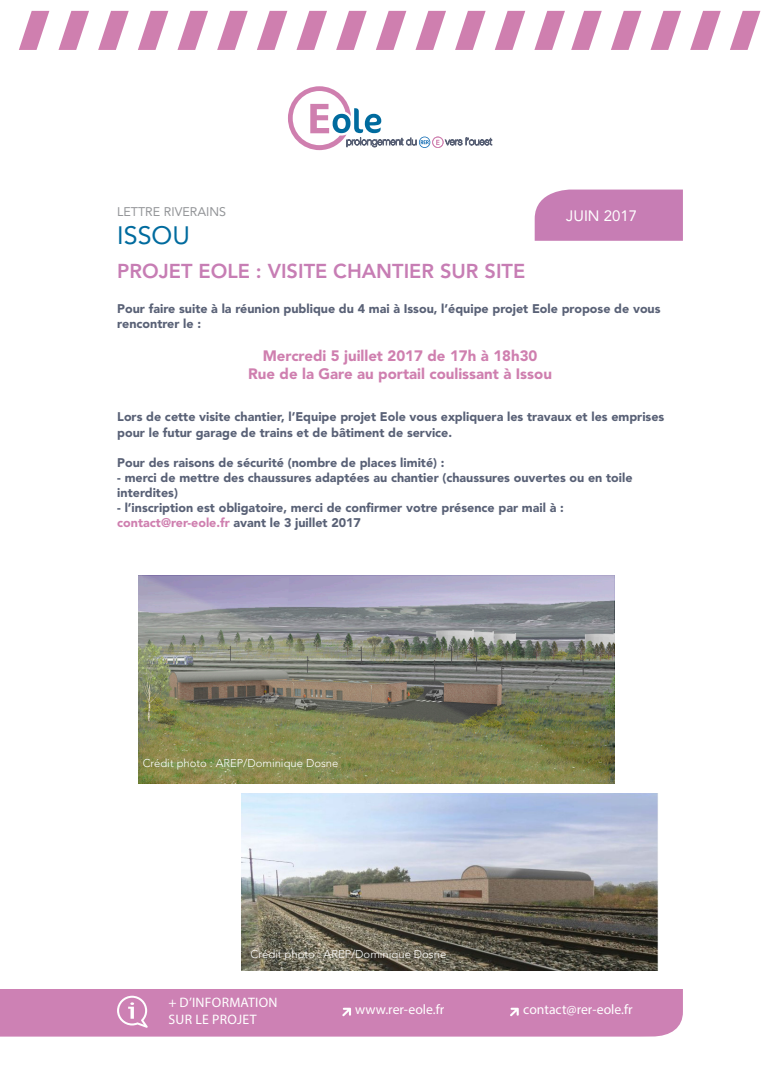
<style>
.page{position:relative;width:780px;height:1088px;background:#fff}
.page>*{position:absolute;margin:0;border:0;box-sizing:border-box;transform-origin:0 0}
.t1{font:25px "Avenir LT Std";color:#006b9e}
.t2{font:800 20px "Avenir LT Std";color:#c77db4}
.t3{font:900 15px/18px "Avenir LT Std";color:#cf7faf;text-align:center}
.t4{font:15px "Avenir LT Std";color:#fff}
.t5{font:13.75px/16.5px "Myriad Pro";letter-spacing:.01em;color:#fff}
.t6{font:900 12.5px/15px "Avenir LT Std";color:#596176}
.t7{font:12.5px "Avenir LT Std";color:#939598}
.t8{font:300 11.25px "Avenir LT Std";color:#fff}
.s1{color:#cf7faf}
</style>
<div class="page">
<div style="left:0;top:989px;width:683px;height:47px;background:#cd81b4"></div>
<svg style="left:288px;top:86px;width:204px;height:64px"></svg>
<svg style="left:217px;top:11px;width:31px;height:39px"></svg>
<svg style="left:177px;top:11px;width:31px;height:39px"></svg>
<svg style="left:138px;top:11px;width:30px;height:39px"></svg>
<svg style="left:98px;top:11px;width:31px;height:39px"></svg>
<svg style="left:58px;top:11px;width:31px;height:39px"></svg>
<svg style="left:19px;top:11px;width:30px;height:39px"></svg>
<svg style="left:257px;top:11px;width:30px;height:39px"></svg>
<svg style="left:296px;top:11px;width:31px;height:39px"></svg>
<svg style="left:336px;top:11px;width:30px;height:39px"></svg>
<svg style="left:376px;top:11px;width:30px;height:39px"></svg>
<svg style="left:415px;top:11px;width:31px;height:39px"></svg>
<svg style="left:534px;top:11px;width:31px;height:39px"></svg>
<svg style="left:494px;top:11px;width:31px;height:39px"></svg>
<svg style="left:455px;top:11px;width:30px;height:39px"></svg>
<svg style="left:730px;top:11px;width:30px;height:39px"></svg>
<svg style="left:690px;top:11px;width:30px;height:39px"></svg>
<svg style="left:650px;top:11px;width:31px;height:39px"></svg>
<svg style="left:611px;top:11px;width:30px;height:39px"></svg>
<svg style="left:571px;top:11px;width:30px;height:39px"></svg>
<div style="left:534px;top:190px;width:149px;height:51px;background:#c77db4"></div>
<img style="left:138px;top:576px;width:476px;height:208px">
<img style="left:241px;top:794px;width:417px;height:176px">
<p class="t7" style="left:117px;top:205px;width:110px">LETTRE RIVERAINS</p>
<p class="t1" style="left:117px;top:221px;width:74px">ISSOU</p>
<p class="t2" style="left:117px;top:259px;width:409px">PROJET EOLE : VISITE CHANTIER SUR SITE</p>
<p class="t4" style="left:566px;top:207px;width:72px">JUIN 2017</p>
<p class="t6" style="left:117px;top:301px;width:544px">Pour faire suite à la réunion publique du 4 mai à Issou, l’équipe projet Eole propose de vous rencontrer le :</p>
<p class="t3" style="left:248px;top:346px;width:305px">Mercredi 5 juillet 2017 de 17h à 18h30<br>Rue de la Gare au portail coulissant à Issou</p>
<p class="t6" style="left:117px;top:408px;width:548px;line-height:16.5px">Lors de cette visite chantier, l’Equipe projet Eole vous expliquera les travaux et les emprises pour le futur garage de trains et de bâtiment de service.</p>
<p class="t6" style="left:117px;top:455px;width:329px">Pour des raisons de sécurité (nombre de places limité) :</p>
<p class="t6" style="left:117px;top:470px;width:516px">- merci de mettre des chaussures adaptées au chantier (chaussures ouvertes ou en toile interdites)</p>
<p class="t6" style="left:117px;top:500px;width:448px">- l’inscription est obligatoire, merci de confirmer votre présence par mail à : <span class="s1">contact@rer-eole.fr</span> avant le 3 juillet 2017</p>
<p class="t8" style="left:143px;top:757px;width:197px">Crédit photo : AREP/Dominique Dosne</p>
<p class="t8" style="left:250px;top:948px;width:197px">Crédit photo : AREP/Dominique Dosne</p>
<p class="t5" style="left:168px;top:994px;width:111px">+ D’INFORMATION<br>SUR LE PROJET</p>
<p class="t5" style="left:523px;top:1001px;width:111px">contact@rer-eole.fr</p>
<p class="t5" style="left:355px;top:1001px;width:90px">www.rer-eole.fr</p>
</div>
